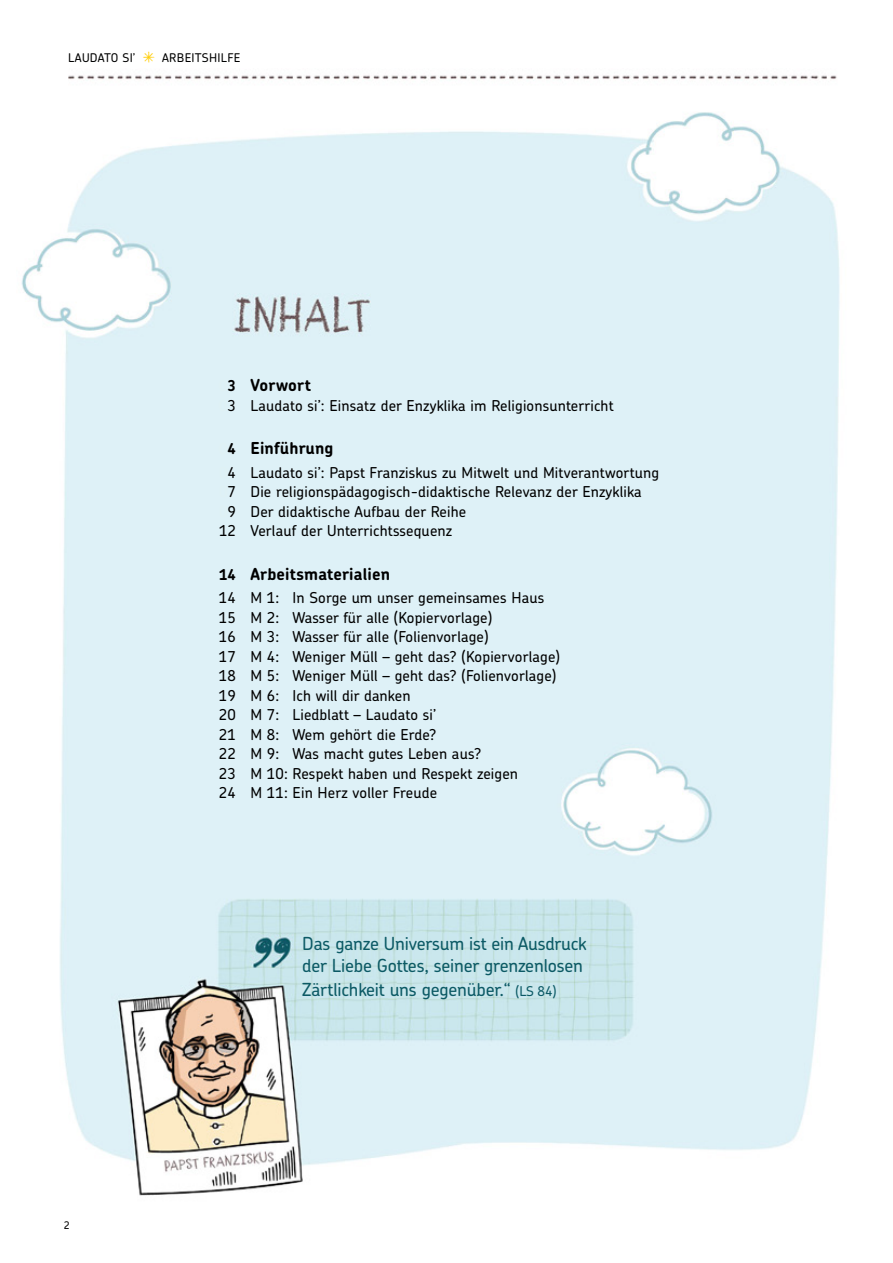
<style>
.page{position:relative;width:893px;height:1263px;background:#fff}
.page>*{position:absolute;margin:0;border:0;box-sizing:border-box;transform-origin:0 0}
.t1{font:500 18px/23px "Chevin Pro";letter-spacing:-.01em;color:#0c5a65}
.t2{font:700 16.5px "Chevin Pro";letter-spacing:.01em;color:#000}
.t3{font:500 15px/19.5px "Chevin Pro";letter-spacing:.01em;color:#000}
.t4{font:500 12px "Chevin Pro";letter-spacing:.025em;color:#000}
.t5{font:500 10.5px "Chevin Pro";color:#000}
.s1{font-family:"Sternsinger";font-weight:400;color:#fc0}
.s2{font-weight:500;font-size:15px;color:#e0f1f5}
.s3{font-size:15px}
.s4{color:#e0f1f5}
.s5{font-size:13.5px}
</style>
<div class="page">
<img style="left:21px;top:75px;width:819px;height:1121px">
<p class="t4" style="left:68px;top:50px;width:174px">LAUDATO SI’ <span class="s1">*</span> ARBEITSHILFE</p>
<p class="t2" style="left:219px;top:375px;width:94px"><span class="s2">0</span><span class="s3">3</span> Vorwort</p>
<p class="t3" style="left:219px;top:395px;width:396px"><span class="s4">0</span>3 Laudato si’: Einsatz der Enzyklika im Religionsunterricht</p>
<p class="t2" style="left:219px;top:437px;width:116px"><span class="s2">0</span><span class="s3">4</span> Einführung</p>
<p class="t3" style="left:219px;top:462px;width:442px"><span class="s4">0</span>4 Laudato si’: Papst Franziskus zu Mitwelt und Mitverantwortung <span class="s4">0</span>7 Die religionspädagogisch-didaktische Relevanz der Enzyklika <span class="s4">0</span>9 Der didaktische Aufbau der Reihe<br>12 Verlauf der Unterrichtssequenz</p>
<p class="t2" style="left:219px;top:563px;width:173px"><span class="s3">14</span> Arbeitsmaterialien</p>
<p class="t3" style="left:219px;top:588px;width:343px">14 M 1: In Sorge um unser gemeinsames Haus 15 M 2: Wasser für alle (Kopiervorlage)<br>16 M 3: Wasser für alle (Folienvorlage)<br>17 M 4: Weniger Müll – geht das? (Kopiervorlage)<br>18 M 5: Weniger Müll – geht das? (Folienvorlage)<br>19 M 6: Ich will dir danken<br>20 M 7: Liedblatt – Laudato si’<br>21 M 8: Wem gehört die Erde?<br>22 M 9: Was macht gutes Leben aus?<br>23 M 10: Respekt haben und Respekt zeigen<br>24 M 11: Ein Herz voller Freude</p>
<p class="t5" style="left:64px;top:1218px;width:7px">2</p>
<p class="t1" style="left:302px;top:931px;width:286px">Das ganze Universum ist ein Ausdruck der Liebe Gottes, seiner grenzenlosen<br>Zärtlichkeit uns gegenüber.“ <span class="s5">(LS 84)</span></p>
</div>
